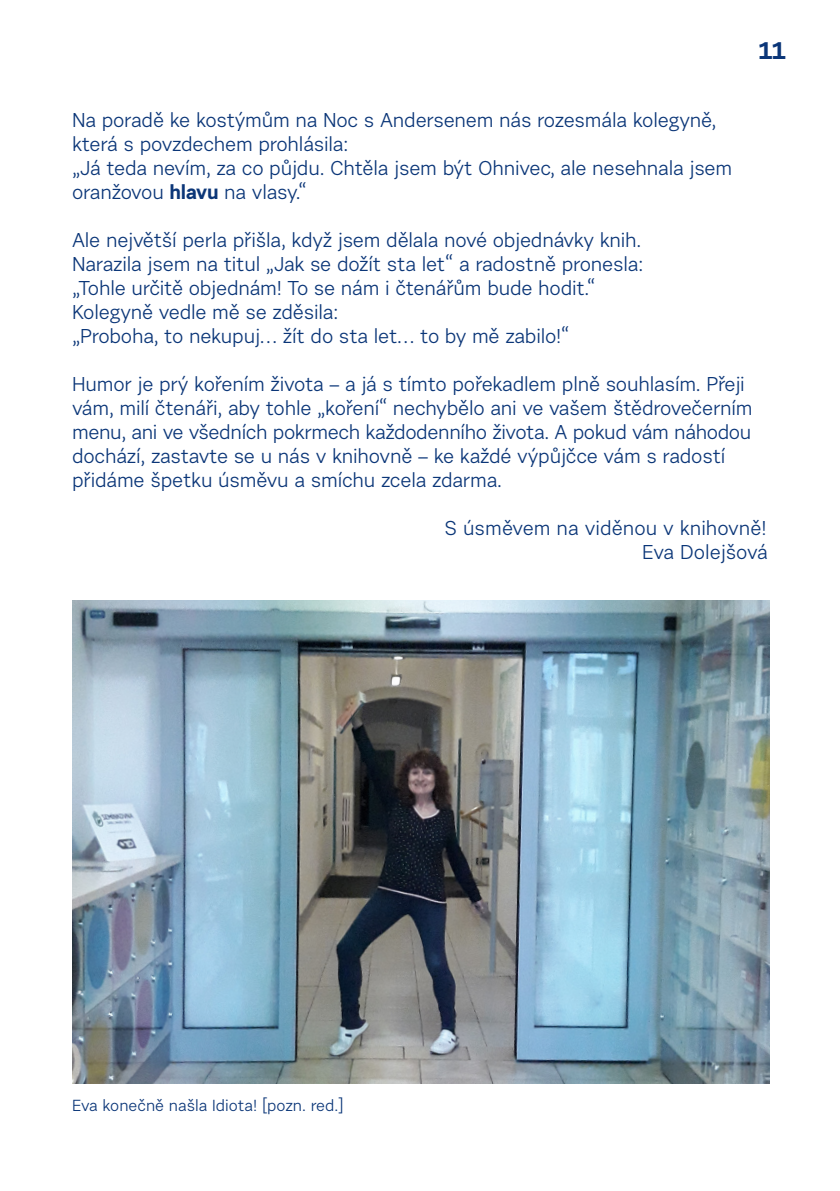
<style>
.page{position:relative;width:840px;height:1191px;background:#fff}
.page>*{position:absolute;margin:0;border:0;box-sizing:border-box;transform-origin:0 0}
.t1{font:700 24px "Urban Grotesk Re Bo";color:#0b3678}
.t2{font:20px/24px "Urban Grotesk Re Bo";letter-spacing:-.01em;color:#0b3678}
.t3{font:16px "Urban Grotesk Re Bo";color:#0b3678}
.s1{font-weight:700}
</style>
<div class="page">
<img style="left:72px;top:601px;width:697px;height:482px">
<p class="t1" style="left:758px;top:35px;width:29px">11</p>
<p class="t2" style="left:72px;top:108px;width:645px">Na poradě ke kostýmům na Noc s Andersenem nás rozesmála kolegyně, která s povzdechem prohlásila:</p>
<p class="t2" style="left:72px;top:156px;width:661px">„Já teda nevím, za co půjdu. Chtěla jsem být Ohnivec, ale nesehnala jsem oranžovou <span class="s1">hlavu</span> na vlasy.“</p>
<p class="t2" style="left:72px;top:228px;width:572px">Ale největší perla přišla, když jsem dělala nové objednávky knih.<br>Narazila jsem na titul „Jak se dožít sta let“ a radostně pronesla:</p>
<p class="t2" style="left:72px;top:276px;width:524px">„Tohle určitě objednám! To se nám i čtenářům bude hodit.“</p>
<p class="t2" style="left:72px;top:300px;width:267px">Kolegyně vedle mě se zděsila:</p>
<p class="t2" style="left:72px;top:324px;width:498px">„Proboha, to nekupuj… žít do sta let… to by mě zabilo!“</p>
<p class="t2" style="left:72px;top:372px;width:681px">Humor je prý kořením života – a já s tímto pořekadlem plně souhlasím. Přeji vám, milí čtenáři, aby tohle „koření“ nechybělo ani ve vašem štědrovečerním menu, ani ve všedních pokrmech každodenního života. A pokud vám náhodou dochází, zastavte se u nás v knihovně – ke každé výpůjčce vám s radostí přidáme špetku úsměvu a smíchu zcela zdarma.</p>
<p class="t2" style="left:444px;top:516px;width:323px">S úsměvem na viděnou v knihovně!</p>
<p class="t2" style="left:641px;top:540px;width:127px">Eva Dolejšová</p>
<p class="t3" style="left:72px;top:1095px;width:273px">Eva konečně našla Idiota! [pozn. red.]</p>
</div>
